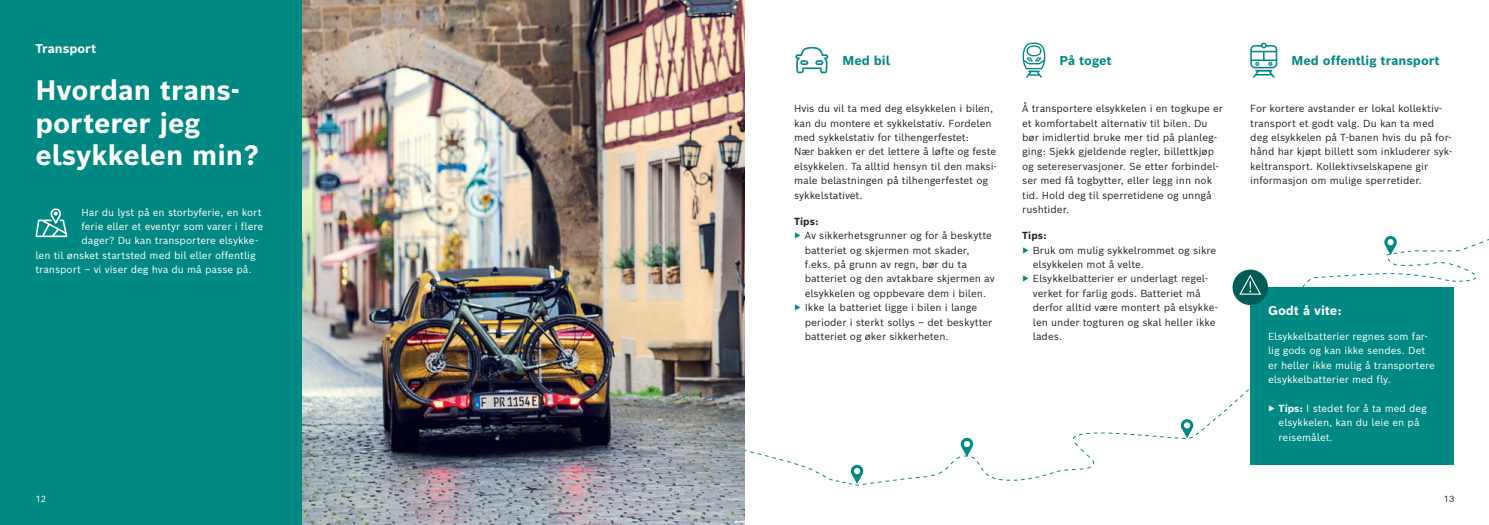
<style>
.page{position:relative;width:1489px;height:525px;background:#fff}
.page>*{position:absolute;margin:0;border:0;box-sizing:border-box;transform-origin:0 0}
.t1{font:700 27.5px/32.5px "Bosch Sans";color:#fff}
.t2{font:700 12.5px "Bosch Sans";color:#008983}
.t3{font:700 12.5px "Bosch Sans";color:#fff}
.t4{font:10px/14.4px "Bosch Sans";color:#231f20}
.t5{font:10px/14.4px "Bosch Sans";color:#fff}
.t6{font:700 10px "Bosch Sans";color:#231f20}
.t7{font:8.75px "Bosch Sans";color:#fff}
.t8{font:8.75px "Bosch Sans";color:#231f20}
.s1{font-weight:300;color:#008983}
.s2{font-weight:300}
.s3{font-weight:700}
</style>
<div class="page">
<svg style="left:744px;top:238px;width:744px;height:248px"></svg>
<img style="left:301px;top:0;width:443px;height:524px">
<div style="left:0;top:0;width:301px;height:524px;background:#008983"></div>
<div style="left:1250px;top:287px;width:203px;height:177px;background:#008983"></div>
<svg style="left:1022px;top:43px;width:23px;height:35px"></svg>
<svg style="left:1250px;top:43px;width:27px;height:35px"></svg>
<svg style="left:795px;top:47px;width:33px;height:26px"></svg>
<div style="left:1232px;top:269px;width:35px;height:36px;background:#005c57;border-radius:50%"></div>
<svg style="left:1239px;top:274px;width:22px;height:20px"></svg>
<svg style="left:35px;top:208px;width:32px;height:29px"></svg>
<p class="t3" style="left:35px;top:40px;width:62px">Transport</p>
<h1 class="t1" style="left:35px;top:73px;width:225px">Hvordan trans&shy;porterer jeg elsykkelen min?</h1>
<p class="t5" style="left:81px;top:204px;width:182px">Har du lyst på en storbyferie, en kort</p>
<p class="t5" style="left:81px;top:219px;width:183px">ferie eller et eventyr som varer i flere</p>
<p class="t5" style="left:81px;top:233px;width:178px">dager? Du kan transportere elsykke-</p>
<p class="t5" style="left:35px;top:247px;width:222px">len til ønsket startsted med bil eller offentlig</p>
<p class="t5" style="left:35px;top:262px;width:218px">transport – vi viser deg hva du må passe på.</p>
<p class="t2" style="left:842px;top:52px;width:49px">Med bil</p>
<p class="t2" style="left:1059px;top:52px;width:54px">På toget</p>
<p class="t2" style="left:1291px;top:52px;width:150px">Med offentlig transport</p>
<p class="t4" style="left:1022px;top:101px;width:202px">Å transportere elsykkelen i en togkupe er et komfortabelt alternativ til bilen. Du bør imidlertid bruke mer tid på planleg&shy;ging: Sjekk gjeldende regler, billettkjøp og setereservasjoner. Se etter forbindel&shy;ser med få togbytter, eller legg inn nok tid. Hold deg til sperretidene og unngå rushtider.</p>
<p class="t6" style="left:1022px;top:229px;width:26px">Tips:</p>
<p class="t4" style="left:1022px;top:242px;width:195px"><span class="s1">▶</span> Bruk om mulig sykkelrommet og sikre</p>
<p class="t4" style="left:1032px;top:257px;width:113px">elsykkelen mot å velte.</p>
<p class="t4" style="left:1022px;top:271px;width:186px"><span class="s1">▶</span> Elsykkelbatterier er underlagt regel-</p>
<p class="t4" style="left:1032px;top:285px;width:169px">verket for farlig gods. Batteriet må</p>
<p class="t4" style="left:1032px;top:300px;width:186px">derfor alltid være montert på elsykke-</p>
<p class="t4" style="left:1032px;top:314px;width:184px">len under togturen og skal heller ikke</p>
<p class="t4" style="left:1032px;top:328px;width:31px">lades.</p>
<p class="t4" style="left:1250px;top:101px;width:203px">For kortere avstander er lokal kollektiv&shy;transport et godt valg. Du kan ta med deg elsykkelen på T-banen hvis du på for&shy;hånd har kjøpt billett som inkluderer syk&shy;keltransport. Kollektivselskapene gir informasjon om mulige sperretider.</p>
<p class="t4" style="left:794px;top:101px;width:204px">Hvis du vil ta med deg elsykkelen i bilen, kan du montere et sykkelstativ. Fordelen med sykkelstativ for tilhengerfestet:<br>Nær bakken er det lettere å løfte og feste elsykkelen. Ta alltid hensyn til den maksi&shy;male belastningen på tilhengerfestet og sykkelstativet.</p>
<p class="t6" style="left:794px;top:214px;width:26px">Tips:</p>
<p class="t4" style="left:794px;top:228px;width:199px"><span class="s1">▶</span> Av sikkerhetsgrunner og for å beskytte</p>
<p class="t4" style="left:804px;top:242px;width:166px">batteriet og skjermen mot skader,</p>
<p class="t4" style="left:804px;top:257px;width:164px">f.eks. på grunn av regn, bør du ta</p>
<p class="t4" style="left:804px;top:271px;width:191px">batteriet og den avtakbare skjermen av</p>
<p class="t4" style="left:804px;top:285px;width:183px">elsykkelen og oppbevare dem i bilen.</p>
<p class="t4" style="left:794px;top:300px;width:184px"><span class="s1">▶</span> Ikke la batteriet ligge i bilen i lange</p>
<p class="t4" style="left:804px;top:314px;width:189px">perioder i sterkt sollys – det beskytter</p>
<p class="t4" style="left:804px;top:328px;width:145px">batteriet og øker sikkerheten.</p>
<p class="t3" style="left:1267px;top:302px;width:75px">Godt å vite:</p>
<p class="t5" style="left:1267px;top:329px;width:168px">Elsykkelbatterier regnes som far&shy;lig gods og kan ikke sendes. Det er heller ikke mulig å transportere elsykkelbatterier med fly.</p>
<p class="t5" style="left:1278px;top:400px;width:150px;text-indent:-11px"><span class="s2">▶</span> <span class="s3">Tips:</span> I stedet for å ta med deg elsykkelen, kan du leie en på reisemålet.</p>
<p class="t7" style="left:35px;top:492px;width:12px">12</p>
<p class="t8" style="left:1443px;top:492px;width:12px">13</p>
</div>
